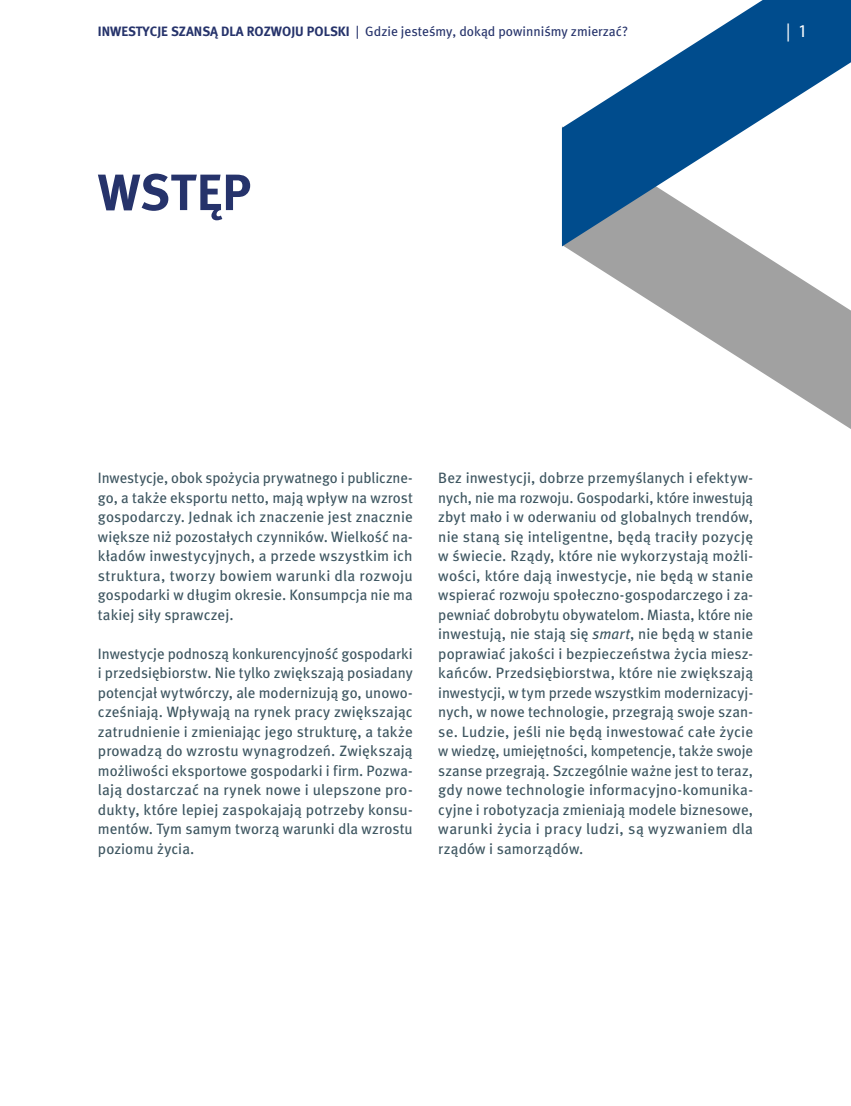
<style>
.page{position:relative;width:851px;height:1106px;background:#fff}
.page>*{position:absolute;margin:0;border:0;box-sizing:border-box;transform-origin:0 0}
.tyt{font:51px "Meta Bold CELF";letter-spacing:.01em;color:#26336b}
.t1{font:18px "Myriad Pro";color:#fff}
.txt{font:15px/19.5px "Meta Book CELF";letter-spacing:.01em;color:#3d5560;text-align:justify}
.t2{font:13.5px "Meta Book CELF";color:#26336b}
.s1{font-family:"Meta Bold CELF"}
.s2{font-style:italic}
</style>
<div class="page">
<svg style="left:562px;top:246px;width:288px;height:183px"></svg>
<svg style="left:562px;top:0;width:288px;height:246px"></svg>
<p class="t2" style="left:98px;top:23px;width:531px"><span class="s1">INWESTYCJE SZANSĄ DLA ROZWOJU POLSKI</span> | Gdzie jesteśmy, dokąd powinniśmy zmierzać?</p>
<p class="t1" style="left:786px;top:19px;width:23px">| 1</p>
<p class="tyt" style="left:98px;top:160px;width:155px">WSTĘP</p>
<p class="txt" style="left:98px;top:468px;width:316px">Inwestycje, obok spożycia prywatnego i publiczne&shy;go, a także eksportu netto, mają wpływ na wzrost gospodarczy. Jednak ich znaczenie jest znacznie większe niż pozostałych czynników. Wielkość na&shy;kładów inwestycyjnych, a przede wszystkim ich struktura, tworzy bowiem warunki dla rozwoju gospodarki w długim okresie. Konsumpcja nie ma takiej siły sprawczej.</p>
<p class="txt" style="left:98px;top:644px;width:316px">Inwestycje podnoszą konkurencyjność gospodarki i przedsiębiorstw. Nie tylko zwiększają posiadany potencjał wytwórczy, ale modernizują go, unowo&shy;cześniają. Wpływają na rynek pracy zwiększając zatrudnienie i zmieniając jego strukturę, a także prowadzą do wzrostu wynagrodzeń. Zwiększają możliwości eksportowe gospodarki i firm. Pozwa&shy;lają dostarczać na rynek nowe i ulepszone pro&shy;dukty, które lepiej zaspokajają potrzeby konsu&shy;mentów. Tym samym tworzą warunki dla wzrostu poziomu życia.</p>
<p class="txt" style="left:438px;top:468px;width:316px">Bez inwestycji, dobrze przemyślanych i efektyw&shy;nych, nie ma rozwoju. Gospodarki, które inwestują zbyt mało i w oderwaniu od globalnych trendów, nie staną się inteligentne, będą traciły pozycję w świecie. Rządy, które nie wykorzystają możli&shy;wości, które dają inwestycje, nie będą w stanie wspierać rozwoju społeczno-gospodarczego i za&shy;pewniać dobrobytu obywatelom. Miasta, które nie inwestują, nie stają się <span class="s2">smart</span>, nie będą w stanie poprawiać jakości i bezpieczeństwa życia miesz&shy;kańców. Przedsiębiorstwa, które nie zwiększają inwestycji, w tym przede wszystkim modernizacyj&shy;nych, w nowe technologie, przegrają swoje szan&shy;se. Ludzie, jeśli nie będą inwestować całe życie w wiedzę, umiejętności, kompetencje, także swoje szanse przegrają. Szczególnie ważne jest to teraz, gdy nowe technologie informacyjno-komunika&shy;cyjne i robotyzacja zmieniają modele biznesowe, warunki życia i pracy ludzi, są wyzwaniem dla rządów i samorządów.</p>
</div>
